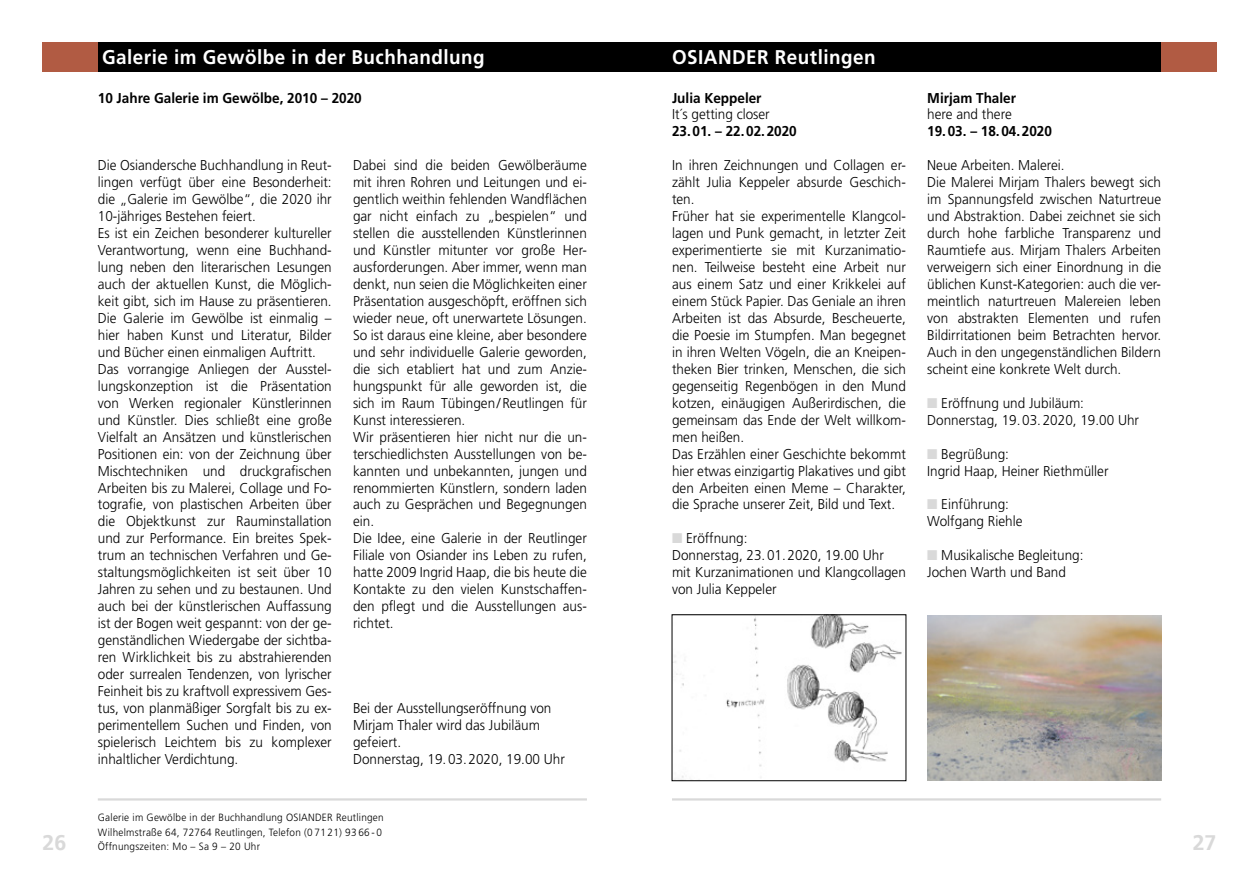
<style>
.page{position:relative;width:1259px;height:893px;background:#fff}
.page>*{position:absolute;margin:0;border:0;box-sizing:border-box;transform-origin:0 0}
.t1{font:700 21px "Frutiger BSK";color:#d9d9d9}
.Kopfzeile_links{font:700 19.8px "Frutiger";letter-spacing:.025em;color:#fff;scale:.95 1}
.Fließtext_Blocksatz{font:300 14.25px/17px "Frutiger";color:#000;text-align:justify;scale:.95 1}
.Fließtext_links{font:300 14.25px/17px "Frutiger";color:#000;scale:.95 1}
.Fließtext_halbfett{font:700 14.25px "Frutiger";color:#000;scale:.95 1}
.Veranstaltung_Öffnun{font:300 10.5px "Frutiger";letter-spacing:.025em;color:#000;scale:.95 1}
.s1{color:#d9d9d9}
</style>
<div class="page">
<hr style="left:98px;top:798px;width:489px;height:2px;background:#d9d9d9">
<hr style="left:672px;top:798px;width:489px;height:2px;background:#d9d9d9">
<div style="left:98px;top:43px;width:531px;height:29px;background:#000"></div>
<div style="left:629px;top:43px;width:532px;height:29px;background:#000"></div>
<div style="left:43px;top:43px;width:55px;height:29px;background:#b15b43"></div>
<div style="left:1161px;top:43px;width:55px;height:29px;background:#b15b43"></div>
<img style="left:674px;top:617px;width:228px;height:161px">
<img style="left:927px;top:615px;width:234px;height:166px">
<p class="Kopfzeile_links" style="left:102px;top:45px;width:404px">Galerie im Gewölbe in der Buchhandlung</p>
<p class="Kopfzeile_links" style="left:672px;top:45px;width:216px">OSIANDER Reutlingen</p>
<p class="Fließtext_halbfett" style="left:98px;top:89px;width:279px">10 Jahre Galerie im Gewölbe, 2010 – 2020</p>
<p class="Fließtext_Blocksatz" style="left:98px;top:157px;width:248px">Die Osiandersche Buchhandlung in Reut&shy;lingen verfügt über eine Besonderheit: die „Galerie im Gewölbe“, die 2020 ihr 10-jähriges Bestehen feiert.</p>
<p class="Fließtext_Blocksatz" style="left:98px;top:225px;width:248px">Es ist ein Zeichen besonderer kultureller Verantwortung, wenn eine Buchhand&shy;lung neben den literarischen Lesungen auch der aktuellen Kunst, die Möglich&shy;keit gibt, sich im Hause zu präsentieren.<br>Die Galerie im Gewölbe ist einmalig – hier haben Kunst und Literatur, Bilder und Bücher einen einmaligen Auftritt.</p>
<p class="Fließtext_Blocksatz" style="left:98px;top:360px;width:248px">Das vorrangige Anliegen der Ausstel&shy;lungskonzeption ist die Präsentation von Werken regionaler Künstlerinnen und Künstler. Dies schließt eine große Vielfalt an Ansätzen und künstlerischen Positionen ein: von der Zeichnung über Mischtechniken und druckgrafischen Arbeiten bis zu Malerei, Collage und Fo&shy;tografie, von plastischen Arbeiten über die Objektkunst zur Rauminstallation und zur Performance. Ein breites Spek&shy;trum an technischen Verfahren und Ge&shy;staltungsmöglichkeiten ist seit über 10<br>Jahren zu sehen und zu bestaunen. Und auch bei der künstlerischen Auffassung ist der Bogen weit gespannt: von der ge&shy;genständlichen Wiedergabe der sichtba&shy;ren Wirklichkeit bis zu abstrahierenden oder surrealen Tendenzen, von lyrischer Feinheit bis zu kraftvoll expressivem Ges&shy;tus, von planmäßiger Sorgfalt bis zu ex&shy;perimentellem Suchen und Finden, von spielerisch Leichtem bis zu komplexer inhaltlicher Verdichtung.</p>
<p class="Fließtext_Blocksatz" style="left:353px;top:157px;width:248px">Dabei sind die beiden Gewölberäume mit ihren Rohren und Leitungen und ei&shy;gentlich weithin fehlenden Wandflächen gar nicht einfach zu „bespielen“ und stellen die ausstellenden Künstlerinnen und Künstler mitunter vor große Her&shy;ausforderungen. Aber immer, wenn man denkt, nun seien die Möglichkeiten einer Präsentation ausgeschöpft, eröffnen sich wieder neue, oft unerwartete Lösungen.<br>So ist daraus eine kleine, aber besondere und sehr individuelle Galerie geworden, die sich etabliert hat und zum Anzie&shy;hungspunkt für alle geworden ist, die sich im Raum Tübingen/Reutlingen für Kunst interessieren.</p>
<p class="Fließtext_Blocksatz" style="left:353px;top:428px;width:248px">Wir präsentieren hier nicht nur die un&shy;terschiedlichsten Ausstellungen von be&shy;kannten und unbekannten, jungen und renommierten Künstlern, sondern laden auch zu Gesprächen und Begegnungen ein.</p>
<p class="Fließtext_Blocksatz" style="left:353px;top:530px;width:248px">Die Idee, eine Galerie in der Reutlinger Filiale von Osiander ins Leben zu rufen, hatte 2009 Ingrid Haap, die bis heute die Kontakte zu den vielen Kunstschaffen&shy;den pflegt und die Ausstellungen aus&shy;richtet.</p>
<p class="Fließtext_links" style="left:353px;top:699px;width:210px">Bei der Ausstellungseröffnung von<br>Mirjam Thaler wird das Jubiläum gefeiert.</p>
<p class="Fließtext_links" style="left:353px;top:750px;width:224px">Donnerstag, 19.03.2020, 19.00 Uhr</p>
<p class="Fließtext_halbfett" style="left:672px;top:89px;width:96px">Julia Keppeler</p>
<p class="Fließtext_Blocksatz" style="left:672px;top:106px;width:104px">It´s getting closer</p>
<p class="Fließtext_halbfett" style="left:672px;top:123px;width:133px">23.01. – 22.02.2020</p>
<p class="Fließtext_Blocksatz" style="left:672px;top:157px;width:248px">In ihren Zeichnungen und Collagen er&shy;zählt Julia Keppeler absurde Geschich&shy;ten.</p>
<p class="Fließtext_Blocksatz" style="left:672px;top:208px;width:248px">Früher hat sie experimentelle Klangcol&shy;lagen und Punk gemacht, in letzter Zeit experimentierte sie mit Kurzanimatio&shy;nen. Teilweise besteht eine Arbeit nur aus einem Satz und einer Krikkelei auf einem Stück Papier. Das Geniale an ihren Arbeiten ist das Absurde, Bescheuerte, die Poesie im Stumpfen. Man begegnet in ihren Welten Vögeln, die an Kneipen&shy;theken Bier trinken, Menschen, die sich gegenseitig Regenbögen in den Mund kotzen, einäugigen Außerirdischen, die gemeinsam das Ende der Welt willkom&shy;men heißen.</p>
<p class="Fließtext_Blocksatz" style="left:672px;top:445px;width:248px">Das Erzählen einer Geschichte bekommt hier etwas einzigartig Plakatives und gibt den Arbeiten einen Meme – Charakter, die Sprache unserer Zeit, Bild und Text.</p>
<p class="Fließtext_Blocksatz" style="left:672px;top:530px;width:81px"><span class="s1">■</span> Eröffnung:</p>
<p class="Fließtext_Blocksatz" style="left:672px;top:547px;width:224px">Donnerstag, 23.01.2020, 19.00 Uhr</p>
<p class="Fließtext_Blocksatz" style="left:672px;top:564px;width:248px">mit Kurzanimationen und Klangcollagen von Julia Keppeler</p>
<p class="Fließtext_halbfett" style="left:927px;top:89px;width:95px">Mirjam Thaler</p>
<p class="Fließtext_Blocksatz" style="left:927px;top:106px;width:90px">here and there</p>
<p class="Fließtext_halbfett" style="left:927px;top:123px;width:133px">19.03. – 18.04.2020</p>
<p class="Fließtext_Blocksatz" style="left:927px;top:157px;width:146px">Neue Arbeiten. Malerei.</p>
<p class="Fließtext_Blocksatz" style="left:927px;top:174px;width:248px">Die Malerei Mirjam Thalers bewegt sich im Spannungsfeld zwischen Naturtreue und Abstraktion. Dabei zeichnet sie sich durch hohe farbliche Transparenz und Raumtiefe aus. Mirjam Thalers Arbeiten verweigern sich einer Einordnung in die üblichen Kunst-Kategorien: auch die ver&shy;meintlich naturtreuen Malereien leben von abstrakten Elementen und rufen Bildirritationen beim Betrachten hervor.<br>Auch in den ungegenständlichen Bildern scheint eine konkrete Welt durch.</p>
<p class="Fließtext_Blocksatz" style="left:927px;top:394px;width:167px"><span class="s1">■</span> Eröffnung und Jubiläum:</p>
<p class="Fließtext_Blocksatz" style="left:927px;top:411px;width:224px">Donnerstag, 19.03.2020, 19.00 Uhr</p>
<p class="Fließtext_Blocksatz" style="left:927px;top:445px;width:88px"><span class="s1">■</span> Begrüßung:</p>
<p class="Fließtext_Blocksatz" style="left:927px;top:462px;width:192px">Ingrid Haap, Heiner Riethmüller</p>
<p class="Fließtext_Blocksatz" style="left:927px;top:496px;width:88px"><span class="s1">■</span> Einführung:</p>
<p class="Fließtext_Blocksatz" style="left:927px;top:513px;width:102px">Wolfgang Riehle</p>
<p class="Fließtext_Blocksatz" style="left:927px;top:547px;width:166px"><span class="s1">■</span> Musikalische Begleitung:</p>
<p class="Fließtext_Blocksatz" style="left:927px;top:564px;width:147px">Jochen Warth und Band</p>
<p class="Veranstaltung_Öffnun" style="left:98px;top:811px;width:302px">Galerie im Gewölbe in der Buchhandlung OSIANDER Reutlingen</p>
<p class="Veranstaltung_Öffnun" style="left:98px;top:826px;width:301px">Wilhelmstraße 64, 72764 Reutlingen, Telefon (0 71 21) 93 66 - 0</p>
<p class="Veranstaltung_Öffnun" style="left:98px;top:841px;width:172px">Öffnungszeiten: Mo – Sa 9 – 20 Uhr</p>
<h1 class="t1" style="left:43px;top:830px;width:25px">26</h1>
<h1 class="t1" style="left:1192px;top:830px;width:25px">27</h1>
</div>
